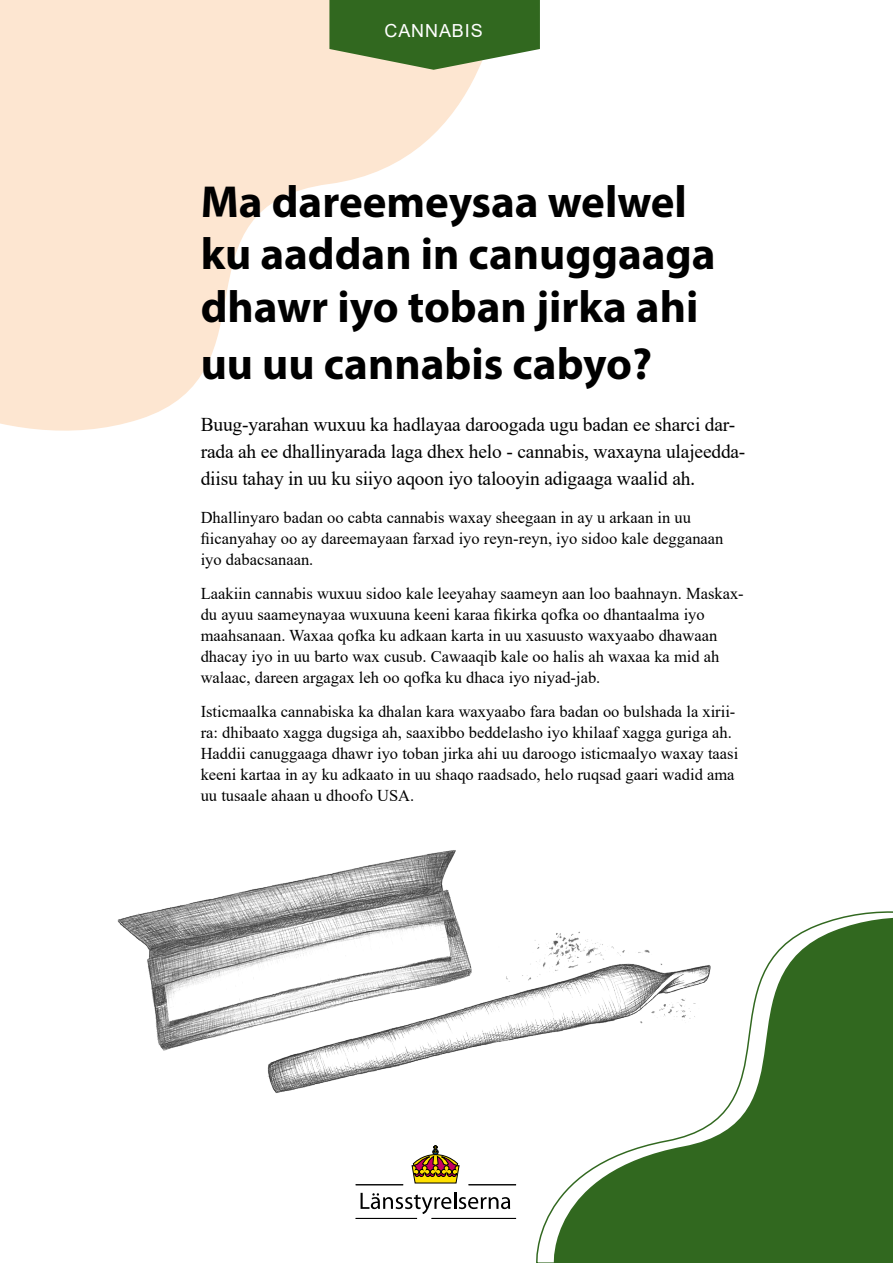
<style>
.page{position:relative;width:893px;height:1263px;background:#fff}
.page>*{position:absolute;margin:0;border:0;box-sizing:border-box;transform-origin:0 0}
.Rubrik_H1{font:700 45px/52.5px "Myriad Pro";color:#000}
.Ingress{font:19.5px/27px "Times New Roman";letter-spacing:-.01em;color:#000}
.t1{font:18px "Arial";letter-spacing:.05em;color:#fff}
.Brödtext{font:16.5px/21px "Times New Roman";color:#000}
.s1{font-size:21px}
</style>
<div class="page">
<svg style="left:0;top:0;width:478px;height:431px;fill:#fde6d1"></svg>
<svg style="left:536px;top:911px;width:357px;height:352px"></svg>
<svg style="left:329px;top:0;width:211px;height:70px;background:#507c3d"></svg>
<svg style="left:361px;top:1192px;width:149px;height:22px"></svg>
<hr style="left:356px;top:1184px;width:47px;height:1px;background:#000">
<hr style="left:468px;top:1184px;width:48px;height:1px;background:#000">
<hr style="left:432px;top:1218px;width:84px;height:1px;background:#000">
<hr style="left:356px;top:1218px;width:61px;height:1px;background:#000">
<svg style="left:412px;top:1145px;width:47px;height:38px"></svg>
<img style="left:117px;top:850px;width:605px;height:254px">
<p class="t1" style="left:384px;top:18px;width:100px">CANNABIS</p>
<h1 class="Rubrik_H1" style="left:201px;top:174px;width:516px">Ma dareemeysaa welwel ku aaddan in canuggaaga dhawr iyo toban jirka ahi</h1>
<h1 class="Rubrik_H1" style="left:201px;top:336px;width:453px">uu uu cannabis cabyo?</h1>
<p class="Ingress" style="left:201px;top:410px;width:546px">Buug-yarahan wuxuu ka hadlayaa daroogada ugu badan ee sharci dar&shy;rada ah ee dhallinyarada laga dhex helo - cannabis, waxayna ulajeedda&shy;diisu tahay in uu ku siiyo aqoon iyo talooyin adigaaga waalid ah<span class="s1">.</span></p>
<p class="Brödtext" style="left:201px;top:507px;width:524px">Dhallinyaro badan oo cabta cannabis waxay sheegaan in ay u arkaan in uu fiicanyahay oo ay dareemayaan farxad iyo reyn-reyn, iyo sidoo kale degganaan iyo dabacsanaan.</p>
<p class="Brödtext" style="left:201px;top:582px;width:544px">Laakiin cannabis wuxuu sidoo kale leeyahay saameyn aan loo baahnayn. Maskax&shy;du ayuu saameynayaa wuxuuna keeni karaa fikirka qofka oo dhantaalma iyo maahsanaan. Waxaa qofka ku adkaan karta in uu xasuusto waxyaabo dhawaan dhacay iyo in uu barto wax cusub. Cawaaqib kale oo halis ah waxaa ka mid ah walaac, dareen argagax leh oo qofka ku dhaca iyo niyad-jab.</p>
<p class="Brödtext" style="left:201px;top:700px;width:539px">Isticmaalka cannabiska ka dhalan kara waxyaabo fara badan oo bulshada la xirii&shy;ra: dhibaato xagga dugsiga ah, saaxibbo beddelasho iyo khilaaf xagga guriga ah.<br>Haddii canuggaaga dhawr iyo toban jirka ahi uu daroogo isticmaalyo waxay taasi keeni kartaa in ay ku adkaato in uu shaqo raadsado, helo ruqsad gaari wadid ama uu tusaale ahaan u dhoofo USA.</p>
</div>
